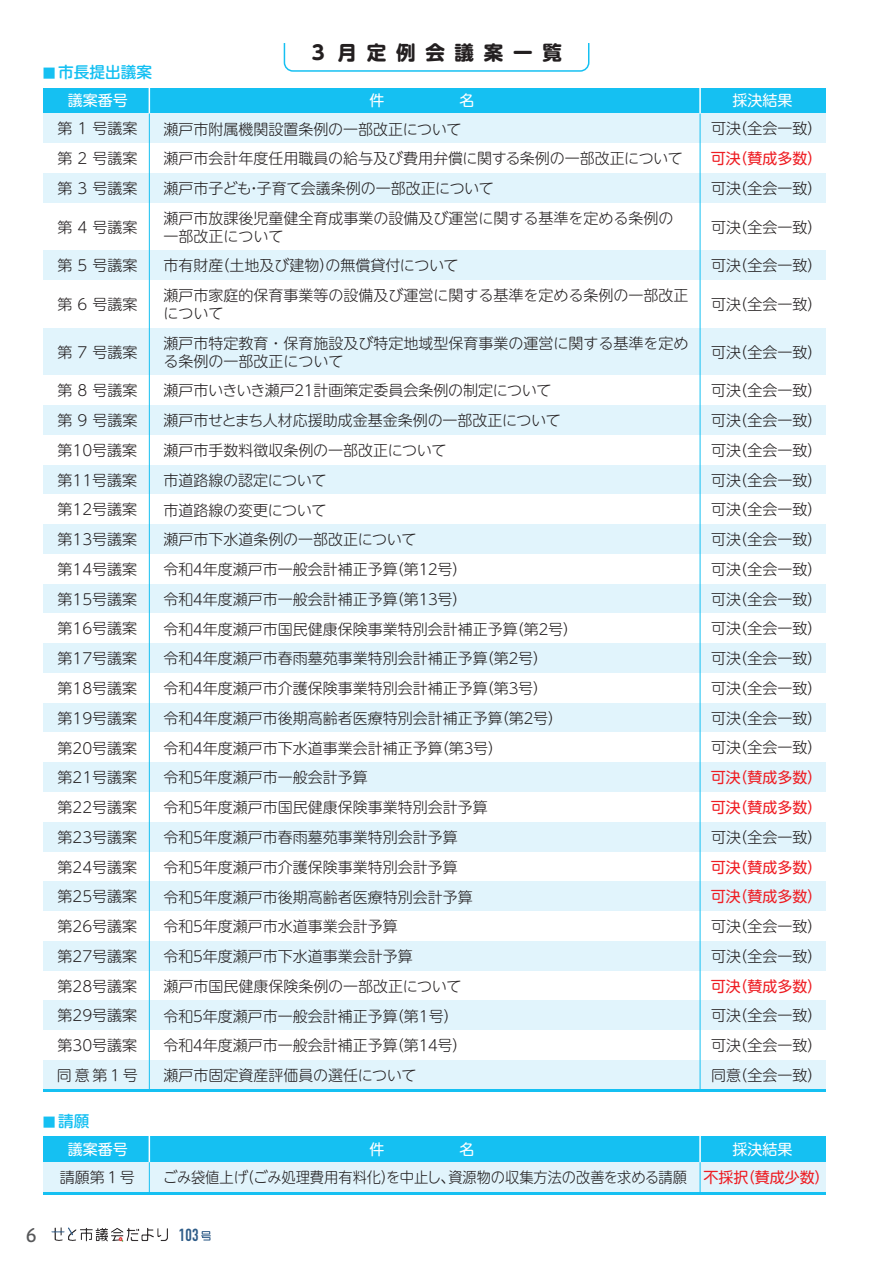
<style>
.page{position:relative;width:893px;height:1263px;background:#fff}
.page>*{position:absolute;margin:0;border:0;box-sizing:border-box;transform-origin:0 0}
.t1{font:700 19.5px "UD Shin M Go Pr 6 N";letter-spacing:.5em;color:#231f20}
.t2{font:18px "Hiragino UD Sans R Std W5";color:#57585a}
.t3{font:700 17.25px "DIN Condensed";color:#2e5c88}
.t4{font:500 15.6px "UD Shin M Go Pr 6 N";color:#15c0f2}
.t5{font:300 15px/29.7px "UD Shin M Go Pr 6 N";color:#231f20}
.t6{font:300 15px "UD Shin M Go Pr 6 N";color:#231f20;scale:.95 1}
.t7{font:15px/29.7px "UD Shin M Go Pr 6 N";color:#ee1d23}
.t8{font:15px "UD Shin M Go Pr 6 N";color:#fff}
.s1{font-size:12.9px}
.s2{font-weight:400;color:#ee1d23}
</style>
<div class="page">
<div style="left:43px;top:1060px;width:782px;height:30px;background:#e1f4fc"></div>
<div style="left:43px;top:1000px;width:782px;height:30px;background:#e1f4fc"></div>
<div style="left:43px;top:941px;width:782px;height:30px;background:#e1f4fc"></div>
<svg style="left:201px;top:1231px;width:10px;height:9px"></svg>
<div style="left:43px;top:88px;width:782px;height:25px;background:#15c0f2"></div>
<div style="left:43px;top:113px;width:782px;height:30px;background:#e1f4fc"></div>
<div style="left:43px;top:173px;width:782px;height:30px;background:#e1f4fc"></div>
<div style="left:43px;top:250px;width:782px;height:30px;background:#e1f4fc"></div>
<div style="left:43px;top:328px;width:782px;height:47px;background:#e1f4fc"></div>
<div style="left:43px;top:405px;width:782px;height:30px;background:#e1f4fc"></div>
<div style="left:43px;top:465px;width:782px;height:29px;background:#e1f4fc"></div>
<div style="left:43px;top:524px;width:782px;height:30px;background:#e1f4fc"></div>
<div style="left:43px;top:584px;width:782px;height:29px;background:#e1f4fc"></div>
<div style="left:43px;top:643px;width:782px;height:30px;background:#e1f4fc"></div>
<div style="left:43px;top:703px;width:782px;height:30px;background:#e1f4fc"></div>
<div style="left:43px;top:762px;width:782px;height:30px;background:#e1f4fc"></div>
<div style="left:43px;top:822px;width:782px;height:30px;background:#e1f4fc"></div>
<div style="left:43px;top:881px;width:782px;height:30px;background:#e1f4fc"></div>
<svg style="left:149px;top:88px;width:1px;height:25px"></svg>
<hr style="left:699px;top:85px;width:2px;height:28px;background:#fff">
<div style="left:43px;top:1137px;width:782px;height:25px;background:#15c0f2"></div>
<div style="left:43px;top:1162px;width:782px;height:30px;background:#e1f4fc"></div>
<hr style="left:43px;top:1090px;width:782px;height:2px;background:#15c0f2">
<hr style="left:43px;top:1192px;width:782px;height:2px;background:#15c0f2">
<svg style="left:149px;top:1137px;width:1px;height:25px"></svg>
<hr style="left:699px;top:1133px;width:2px;height:29px;background:#fff">
<hr style="left:149px;top:114px;width:1px;height:978px;background:#15c0f2">
<hr style="left:700px;top:114px;width:1px;height:978px;background:#15c0f2">
<hr style="left:149px;top:1162px;width:1px;height:30px;background:#15c0f2">
<hr style="left:700px;top:1162px;width:1px;height:30px;background:#15c0f2">
<svg style="left:283px;top:43px;width:307px;height:29px"></svg>
<img style="left:51px;top:1228px;width:117px;height:14px">
<h1 class="t1" style="left:308px;top:36px;width:255px">３月定例会議案一覧</h1>
<p class="t4" style="left:43px;top:59px;width:111px"><span class="s1">■</span> 市長提出議案</p>
<p class="t8" style="left:68px;top:88px;width:61px">議案番号</p>
<p class="t8" style="left:732px;top:88px;width:61px">採決結果</p>
<p class="t5" style="left:57px;top:113px;width:81px">第 1 号議案</p>
<p class="t5" style="left:163px;top:113px;width:299px">瀬戸市附属機関設置条例の一部改正について</p>
<p class="t5" style="left:57px;top:143px;width:81px">第 2 号議案</p>
<p class="t5" style="left:163px;top:143px;width:521px">瀬戸市会計年度任用職員の給与及び費用弁償に関する条例の一部改正について</p>
<p class="t5" style="left:57px;top:173px;width:81px">第 3 号議案</p>
<p class="t5" style="left:163px;top:173px;width:332px">瀬戸市子ども・子育て会議条例の一部改正について</p>
<p class="t5" style="left:57px;top:211px;width:81px">第 4 号議案</p>
<p class="t5" style="left:57px;top:250px;width:81px">第 5 号議案</p>
<p class="t5" style="left:163px;top:250px;width:527px">市有財産（土地及び建物）の無償貸付について<br>瀬戸市家庭的保育事業等の設備及び運営に関する基準を定める条例の一部改正</p>
<p class="t5" style="left:163px;top:298px;width:61px">について</p>
<p class="t5" style="left:711px;top:113px;width:112px">可決（全会一致）</p>
<p class="t7" style="left:711px;top:143px;width:112px">可決（賛成多数）</p>
<p class="t5" style="left:711px;top:172px;width:112px">可決（全会一致）</p>
<p class="t5" style="left:711px;top:211px;width:112px">可決（全会一致）</p>
<p class="t5" style="left:163px;top:208px;width:512px;line-height:18px">瀬戸市放課後児童健全育成事業の設備及び運営に関する基準を定める条例の一部改正について</p>
<p class="t5" style="left:711px;top:250px;width:112px">可決（全会一致）</p>
<p class="t5" style="left:711px;top:289px;width:112px">可決（全会一致）</p>
<p class="t5" style="left:711px;top:336px;width:112px">可決（全会一致）</p>
<p class="t5" style="left:711px;top:375px;width:112px;text-align:justify">可決（全会一致）可決（全会一致）可決（全会一致）可決（全会一致）可決（全会一致）可決（全会一致）可決（全会一致）可決（全会一致）可決（全会一致）可決（全会一致）可決（全会一致）可決（全会一致）可決（全会一致）</p>
<p class="t7" style="left:711px;top:762px;width:112px">可決（賛成多数）可決（賛成多数）</p>
<p class="t5" style="left:711px;top:821px;width:112px">可決（全会一致）</p>
<p class="t7" style="left:711px;top:851px;width:112px">可決（賛成多数）可決（賛成多数）</p>
<p class="t5" style="left:711px;top:911px;width:112px">可決（全会一致）</p>
<p class="t5" style="left:57px;top:289px;width:81px">第 6 号議案</p>
<p class="t5" style="left:163px;top:333px;width:527px;line-height:18px">瀬戸市特定教育・保育施設及び特定地域型保育事業の運営に関する基準を定める条例の一部改正について</p>
<p class="t5" style="left:57px;top:336px;width:81px">第 7 号議案</p>
<p class="t5" style="left:57px;top:375px;width:81px">第 8 号議案</p>
<p class="t5" style="left:163px;top:375px;width:389px">瀬戸市いきいき瀬戸２１計画策定委員会条例の制定について</p>
<p class="t5" style="left:57px;top:405px;width:81px">第 9 号議案</p>
<p class="t5" style="left:163px;top:405px;width:399px">瀬戸市せとまち人材応援助成金基金条例の一部改正について</p>
<p class="t5" style="left:58px;top:434px;width:81px">第10号議案</p>
<p class="t5" style="left:163px;top:435px;width:284px">瀬戸市手数料徴収条例の一部改正について</p>
<p class="t5" style="left:58px;top:464px;width:81px">第11号議案</p>
<p class="t5" style="left:163px;top:464px;width:164px">市道路線の認定について</p>
<p class="t5" style="left:58px;top:494px;width:81px">第12号議案</p>
<p class="t5" style="left:163px;top:494px;width:164px">市道路線の変更について</p>
<p class="t5" style="left:58px;top:524px;width:81px">第13号議案</p>
<p class="t5" style="left:163px;top:524px;width:254px">瀬戸市下水道条例の一部改正について</p>
<p class="t5" style="left:58px;top:554px;width:81px">第14号議案</p>
<p class="t5" style="left:163px;top:554px;width:305px">令和４年度瀬戸市一般会計補正予算（第１２号）</p>
<p class="t5" style="left:58px;top:583px;width:81px">第15号議案</p>
<p class="t5" style="left:163px;top:583px;width:305px">令和４年度瀬戸市一般会計補正予算（第１３号）</p>
<p class="t5" style="left:58px;top:613px;width:81px">第16号議案</p>
<p class="t5" style="left:163px;top:613px;width:416px">令和４年度瀬戸市国民健康保険事業特別会計補正予算（第２号）</p>
<p class="t5" style="left:58px;top:643px;width:81px">第17号議案</p>
<p class="t5" style="left:163px;top:643px;width:386px">令和４年度瀬戸市春雨墓苑事業特別会計補正予算（第２号）</p>
<p class="t5" style="left:58px;top:673px;width:81px">第18号議案</p>
<p class="t5" style="left:163px;top:673px;width:386px">令和４年度瀬戸市介護保険事業特別会計補正予算（第３号）</p>
<p class="t5" style="left:58px;top:702px;width:81px">第19号議案</p>
<p class="t5" style="left:163px;top:702px;width:401px">令和４年度瀬戸市後期高齢者医療特別会計補正予算（第２号）</p>
<p class="t5" style="left:58px;top:732px;width:81px">第20号議案</p>
<p class="t5" style="left:163px;top:732px;width:341px">令和４年度瀬戸市下水道事業会計補正予算（第３号）</p>
<p class="t5" style="left:58px;top:762px;width:81px">第21号議案</p>
<p class="t5" style="left:163px;top:762px;width:206px">令和５年度瀬戸市一般会計予算</p>
<p class="t5" style="left:58px;top:792px;width:81px">第22号議案</p>
<p class="t5" style="left:163px;top:792px;width:326px">令和５年度瀬戸市国民健康保険事業特別会計予算</p>
<p class="t5" style="left:58px;top:821px;width:81px">第23号議案</p>
<p class="t5" style="left:163px;top:822px;width:296px">令和５年度瀬戸市春雨墓苑事業特別会計予算</p>
<p class="t5" style="left:58px;top:851px;width:81px">第24号議案</p>
<p class="t5" style="left:163px;top:851px;width:296px">令和５年度瀬戸市介護保険事業特別会計予算</p>
<p class="t5" style="left:58px;top:881px;width:81px">第25号議案</p>
<p class="t5" style="left:163px;top:881px;width:311px">令和５年度瀬戸市後期高齢者医療特別会計予算</p>
<p class="t5" style="left:58px;top:911px;width:81px">第26号議案</p>
<p class="t5" style="left:163px;top:911px;width:236px">令和５年度瀬戸市水道事業会計予算</p>
<p class="t5" style="left:58px;top:940px;width:81px">第27号議案</p>
<p class="t5" style="left:163px;top:940px;width:251px">令和５年度瀬戸市下水道事業会計予算</p>
<p class="t5" style="left:711px;top:940px;width:112px">可決（全会一致）</p>
<p class="t5" style="left:58px;top:970px;width:81px">第28号議案</p>
<p class="t5" style="left:163px;top:970px;width:299px">瀬戸市国民健康保険条例の一部改正について</p>
<p class="t7" style="left:711px;top:970px;width:112px">可決（賛成多数）</p>
<p class="t5" style="left:58px;top:1000px;width:81px">第29号議案</p>
<p class="t5" style="left:163px;top:1000px;width:296px">令和５年度瀬戸市一般会計補正予算（第1号）</p>
<p class="t5" style="left:711px;top:1000px;width:112px">可決（全会一致）</p>
<p class="t5" style="left:58px;top:1030px;width:81px">第30号議案</p>
<p class="t5" style="left:163px;top:1030px;width:305px">令和４年度瀬戸市一般会計補正予算（第１４号）</p>
<p class="t5" style="left:711px;top:1030px;width:112px">可決（全会一致）</p>
<p class="t5" style="left:57px;top:1059px;width:82px">同意第1号</p>
<p class="t5" style="left:163px;top:1060px;width:254px">瀬戸市固定資産評価員の選任について</p>
<p class="t5" style="left:711px;top:1059px;width:112px">同意（全会一致）</p>
<p class="t4" style="left:43px;top:1108px;width:48px"><span class="s1">■</span>請願</p>
<p class="t8" style="left:68px;top:1136px;width:61px">議案番号</p>
<p class="t8" style="left:732px;top:1136px;width:61px">採決結果</p>
<p class="t5" style="left:60px;top:1162px;width:76px">請願第１号</p>
<p class="t6" style="left:163px;top:1165px;width:703px">ごみ袋値上げ（ごみ処理費用有料化）を中止し、資源物の収集方法の改善を求める請願 <span class="s2">不採択（賛成少数）</span></p>
<p class="t2" style="left:26px;top:1221px;width:12px">6</p>
<p class="t3" style="left:179px;top:1223px;width:21px">103</p>
</div>
